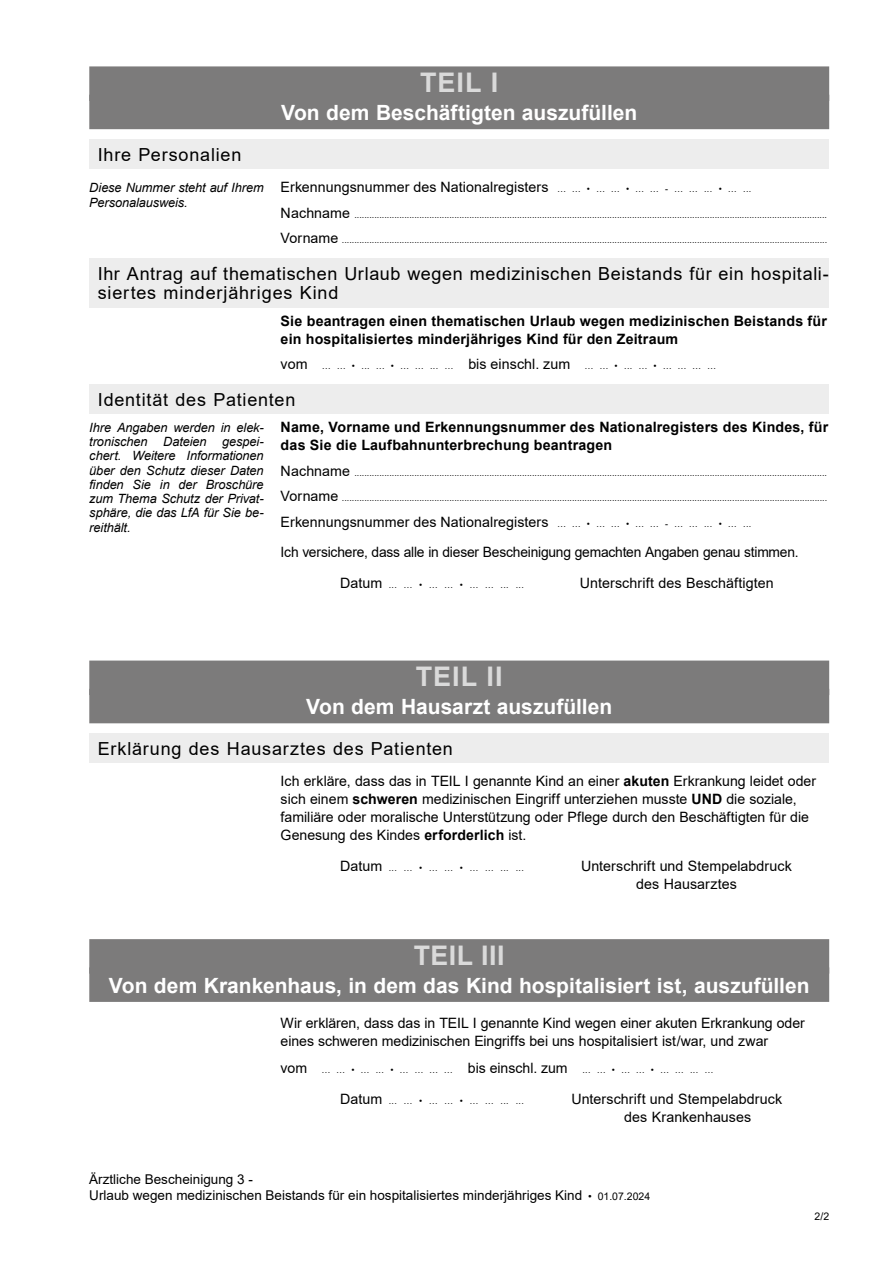
<style>
.page{position:relative;width:893px;height:1263px;background:#fff}
.page>*{position:absolute;margin:0;border:0;box-sizing:border-box;transform-origin:0 0}
.OK_-_Titre_2_-_PARTIE{font:700 27px "Arial";letter-spacing:.03em;color:#dadada}
.OK_-_Titre_2_-_Titre_bloc_gris_foncé{font:700 21px "Arial";color:#fff}
.OK_-_Titre_3_-_Titre_bloc_gris_clair{font:18px/19.5px "Arial";letter-spacing:.04em;color:#000}
.OK_-_Body{font:14.25px/18px "Arial";letter-spacing:-.005em;color:#000}
.OK_-_Body_bold{font:700 14.25px/18px "Arial";letter-spacing:.01em;color:#000}
.OK_-_Date_et_signature{font:14.25px/18px "Arial";letter-spacing:.005em;color:#000;text-align:center}
.t1{font:13.5px/16.2px "Arial";color:#000}
.OK_-_Info_gauche{font:italic 12.75px/14.2px "Arial";letter-spacing:-.005em;color:#000}
.t2{font:10.5px "Arial";color:#000}
.OK_-_Body-2{font:9px "Arial";color:#000}
.OK_-_Date_et_signature-2{font:9px "Arial";color:#000}
.s1{font-size:14.25px}
.s2{font-weight:700}
.s3{font-size:10.5px}
</style>
<div class="page">
<div style="left:89px;top:66px;width:740px;height:35px;background:#7c7b7b"></div>
<div style="left:89px;top:95px;width:740px;height:34px;background:#7c7b7b"></div>
<div style="left:89px;top:139px;width:740px;height:30px;background:#ededed"></div>
<div style="left:89px;top:258px;width:740px;height:49px;background:#ededed"></div>
<div style="left:89px;top:384px;width:740px;height:30px;background:#ededed"></div>
<div style="left:89px;top:660px;width:740px;height:35px;background:#7c7b7b"></div>
<div style="left:89px;top:689px;width:740px;height:34px;background:#7c7b7b"></div>
<div style="left:89px;top:733px;width:740px;height:30px;background:#ededed"></div>
<div style="left:89px;top:939px;width:740px;height:35px;background:#7c7b7b"></div>
<div style="left:89px;top:967px;width:740px;height:35px;background:#7c7b7b"></div>
<h3 class="OK_-_Titre_3_-_Titre_bloc_gris_clair" style="left:98px;top:145px;width:145px">Ihre Personalien</h3>
<p class="OK_-_Titre_2_-_PARTIE" style="left:420px;top:63px;width:79px">TEIL I</p>
<h2 class="OK_-_Titre_2_-_Titre_bloc_gris_foncé" style="left:281px;top:98px;width:358px">Von dem Beschäftigten auszufüllen</h2>
<p class="OK_-_Body-2" style="left:281px;top:183px;width:472px"><span class="s1">Erkennungsnummer des Nationalregisters</span> ... ... • ... ... • ... ... - ... ... ... • ... ...</p>
<p class="OK_-_Body-2" style="left:281px;top:208px;width:548px"><span class="s1">Nachname</span> .............................................................................................................................................................................................</p>
<p class="OK_-_Body-2" style="left:281px;top:234px;width:548px"><span class="s1">Vorname</span> ..................................................................................................................................................................................................</p>
<h3 class="OK_-_Titre_3_-_Titre_bloc_gris_clair" style="left:98px;top:264px;width:732px">Ihr Antrag auf thematischen Urlaub wegen medizinischen Beistands für ein hospitali&shy;siertes minderjähriges Kind</h3>
<p class="OK_-_Body_bold" style="left:281px;top:312px;width:548px">Sie beantragen einen thematischen Urlaub wegen medizinischen Beistands für ein hospitalisiertes minderjähriges Kind für den Zeitraum</p>
<p class="OK_-_Body" style="left:281px;top:355px;width:28px">vom</p>
<p class="OK_-_Body-2" style="left:322px;top:360px;width:249px">... ... • ... ... • ... ... ... ... <span class="s1">bis einschl. zum</span></p>
<p class="OK_-_Body-2" style="left:585px;top:360px;width:132px">... ... • ... ... • ... ... ... ...</p>
<h3 class="OK_-_Titre_3_-_Titre_bloc_gris_clair" style="left:98px;top:390px;width:199px">Identität des Patienten</h3>
<p class="OK_-_Body_bold" style="left:281px;top:418px;width:549px">Name, Vorname und Erkennungsnummer des Nationalregisters des Kindes, für das Sie die Laufbahnunterbrechung beantragen</p>
<p class="OK_-_Body-2" style="left:281px;top:466px;width:548px"><span class="s1">Nachname</span> .............................................................................................................................................................................................</p>
<p class="OK_-_Body-2" style="left:281px;top:492px;width:548px"><span class="s1">Vorname</span> ..................................................................................................................................................................................................</p>
<p class="OK_-_Body-2" style="left:281px;top:517px;width:472px"><span class="s1">Erkennungsnummer des Nationalregisters</span> ... ... • ... ... • ... ... - ... ... ... • ... ...</p>
<p class="OK_-_Body" style="left:281px;top:542px;width:519px">Ich versichere, dass alle in dieser Bescheinigung gemachten Angaben genau stimmen.</p>
<p class="OK_-_Date_et_signature-2" style="left:340px;top:578px;width:185px"><span class="s1">Datum</span> ... ... • ... ... • ... ... ... ...</p>
<p class="OK_-_Date_et_signature" style="left:580px;top:574px;width:195px">Unterschrift des Beschäftigten</p>
<p class="OK_-_Info_gauche" style="left:89px;top:181px;width:176px">Diese Nummer steht auf Ihrem<br>Personalausweis.</p>
<p class="OK_-_Info_gauche" style="left:89px;top:420px;width:176px;text-align:justify">Ihre Angaben werden in elek&shy;tronischen Dateien gespei&shy;chert. Weitere Informationen über den Schutz dieser Daten finden Sie in der Broschüre zum Thema Schutz der Privat&shy;sphäre, die das LfA für Sie be&shy;reithält.</p>
<p class="OK_-_Titre_2_-_PARTIE" style="left:416px;top:657px;width:88px">TEIL II</p>
<h2 class="OK_-_Titre_2_-_Titre_bloc_gris_foncé" style="left:306px;top:692px;width:308px">Von dem Hausarzt auszufüllen</h2>
<h3 class="OK_-_Titre_3_-_Titre_bloc_gris_clair" style="left:98px;top:739px;width:357px">Erklärung des Hausarztes des Patienten</h3>
<p class="OK_-_Body" style="left:281px;top:772px;width:537px">Ich erkläre, dass das in TEIL I genannte Kind an einer <span class="s2">akuten</span> Erkrankung leidet oder sich einem <span class="s2">schweren</span> medizinischen Eingriff unterziehen musste <span class="s2">UND</span> die soziale, familiäre oder moralische Unterstützung oder Pflege durch den Beschäftigten für die Genesung des Kindes <span class="s2">erforderlich</span> ist.</p>
<p class="OK_-_Date_et_signature-2" style="left:340px;top:861px;width:185px"><span class="s1">Datum</span> ... ... • ... ... • ... ... ... ...</p>
<p class="OK_-_Date_et_signature" style="left:581px;top:856px;width:212px">Unterschrift und Stempelabdruck des Hausarztes</p>
<p class="OK_-_Titre_2_-_PARTIE" style="left:414px;top:936px;width:92px">TEIL III</p>
<h2 class="OK_-_Titre_2_-_Titre_bloc_gris_foncé" style="left:109px;top:971px;width:702px">Von dem Krankenhaus, in dem das Kind hospitalisiert ist, auszufüllen</h2>
<p class="OK_-_Body" style="left:281px;top:1014px;width:526px">Wir erklären, dass das in TEIL I genannte Kind wegen einer akuten Erkrankung oder eines schweren medizinischen Eingriffs bei uns hospitalisiert ist/war, und zwar</p>
<p class="OK_-_Body" style="left:281px;top:1059px;width:28px">vom</p>
<p class="OK_-_Body-2" style="left:322px;top:1063px;width:247px">... ... • ... ... • ... ... ... ... <span class="s1">bis einschl. zum</span></p>
<p class="OK_-_Body-2" style="left:582px;top:1063px;width:132px">... ... • ... ... • ... ... ... ...</p>
<p class="OK_-_Date_et_signature-2" style="left:340px;top:1094px;width:185px"><span class="s1">Datum</span> ... ... • ... ... • ... ... ... ...</p>
<p class="OK_-_Date_et_signature" style="left:624px;top:1089px;width:160px;text-align:left;text-indent:-53px">Unterschrift und Stempelabdruck des Krankenhauses</p>
<h3 class="t1" style="left:89px;top:1170px;width:562px">Ärztliche Bescheinigung 3 -<br>Urlaub wegen medizinischen Beistands für ein hospitalisiertes minderjähriges Kind <span class="s3">• 01.07.2024</span></h3>
<p class="t2" style="left:815px;top:1209px;width:16px">2/2</p>
</div>
